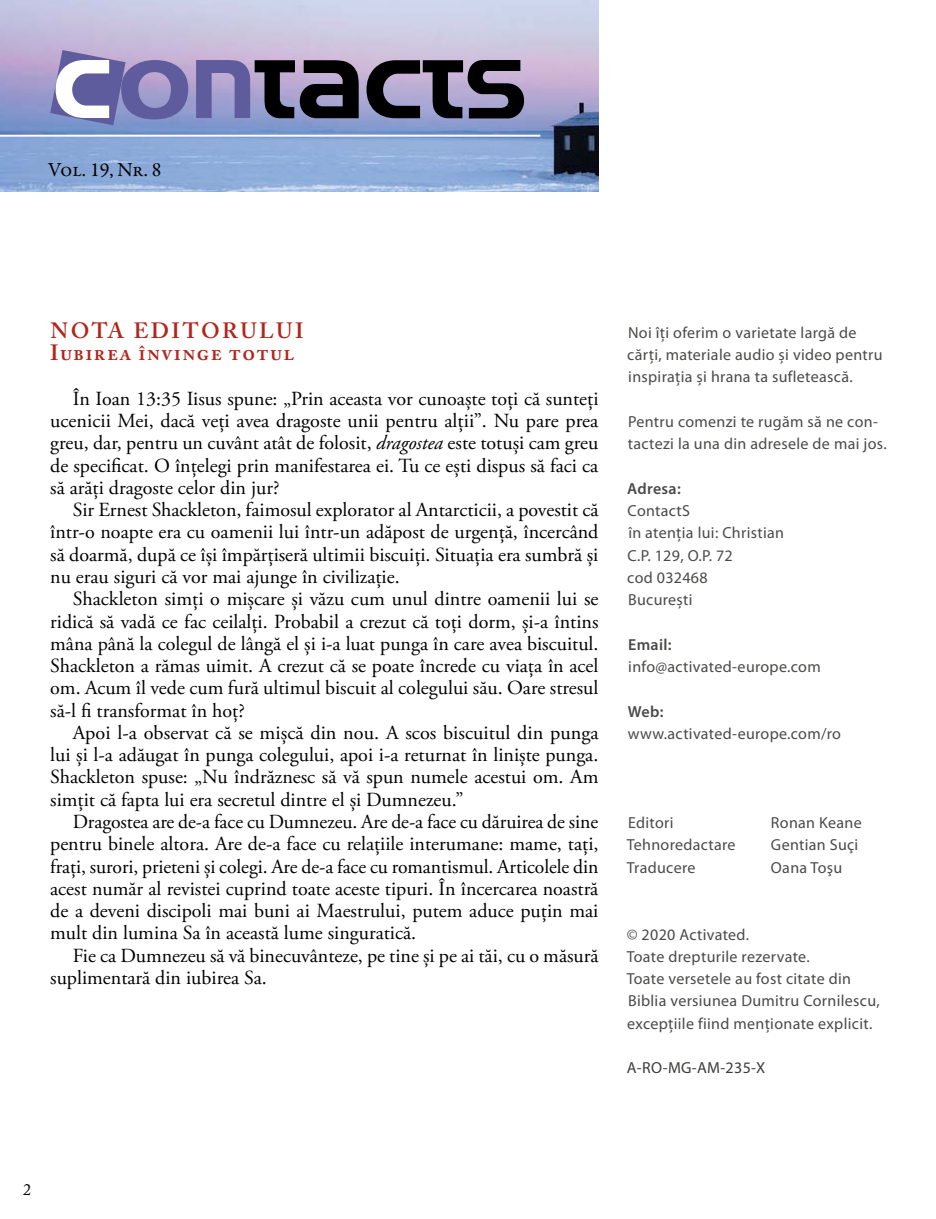
<style>
.page{position:relative;width:936px;height:1219px;background:#fff}
.page>*{position:absolute;margin:0;border:0;box-sizing:border-box;transform-origin:0 0}
.t1{font:600 22px/22.2px "Adobe Caslon Pro";letter-spacing:.07em;color:#b2251b}
.t2{font:20px/22.2px "Adobe Garamond Pro";color:#000;text-align:justify}
.t3{font:20px "Garamond Premr Pro";letter-spacing:-.01em;color:#000}
.t4{font:16px/22.2px "Myriad Pro";letter-spacing:.02em;color:#4a4a49}
.t5{font:600 16px "Myriad Pro";letter-spacing:.02em;color:#4a4a49}
.t6{font:16px "Myriad Pro";letter-spacing:.02em;color:#3c3c3b}
.t7{font:16px "Adobe Caslon Pro";color:#000}
.s1{font-style:italic}
</style>
<div class="page">
<img style="left:0;top:0;width:598px;height:192px">
<hr style="left:0;top:135px;width:540px;height:2px;background:#fff">
<svg style="left:50px;top:50px;width:474px;height:75px;background:#797597"></svg>
<p class="t3" style="left:48px;top:157px;width:115px">Vol. 19, Nr. 8</p>
<p class="t1" style="left:50px;top:319px;width:255px">NOTA EDITORULUI<br>Iubirea învinge totul</p>
<p class="t2" style="left:50px;top:388px;width:549px;text-indent:23px">În Ioan 13:35 Iisus spune: „Prin aceasta vor cunoaște toți că sunteți ucenicii Mei, dacă veți avea dragoste unii pentru alții”. Nu pare prea greu, dar, pentru un cuvânt atât de folosit, <span class="s1">dragostea</span> este totuși cam greu de specificat. O înțelegi prin manifestarea ei. Tu ce ești dispus să faci ca să arăți dragoste celor din jur?</p>
<p class="t2" style="left:50px;top:499px;width:549px;text-indent:23px">Sir Ernest Shackleton, faimosul explorator al Antarcticii, a povestit că într‑o noapte era cu oamenii lui într-un adăpost de urgență, încercând să doarmă, după ce își împărțiseră ultimii biscuiți. Situația era sumbră și nu erau siguri că vor mai ajunge în civilizație.</p>
<p class="t2" style="left:50px;top:588px;width:549px;text-indent:23px">Shackleton simți o mișcare și văzu cum unul dintre oamenii lui se ridică să vadă ce fac ceilalți. Probabil a crezut că toți dorm, și‑a întins mâna până la colegul de lângă el și i‑a luat punga în care avea biscuitul.<br>Shackleton a rămas uimit. A crezut că se poate încrede cu viața în acel om. Acum îl vede cum fură ultimul biscuit al colegului său. Oare stresul să‑l fi transformat în hoț?</p>
<p class="t2" style="left:50px;top:722px;width:550px;text-indent:23px">Apoi l‑a observat că se mișcă din nou. A scos biscuitul din punga lui și l‑a adăugat în punga colegului, apoi i‑a returnat în liniște punga.<br>Shackleton spuse: „Nu îndrăznesc să vă spun numele acestui om. Am simțit că fapta lui era secretul dintre el și Dumnezeu.”</p>
<p class="t2" style="left:50px;top:811px;width:549px;text-indent:23px">Dragostea are de‑a face cu Dumnezeu. Are de‑a face cu dăruirea de sine pentru binele altora. Are de‑a face cu relațiile interumane: mame, tați, frați, surori, prieteni și colegi. Are de‑a face cu romantismul. Articolele din acest număr al revistei cuprind toate aceste tipuri. În încercarea noastră de a deveni discipoli mai buni ai Maestrului, putem aduce puțin mai mult din lumina Sa în această lume singuratică.</p>
<p class="t2" style="left:50px;top:945px;width:549px;text-indent:23px">Fie ca Dumnezeu să vă binecuvânteze, pe tine și pe ai tăi, cu o măsură suplimentară din iubirea Sa.</p>
<p class="t4" style="left:627px;top:321px;width:257px">Noi îţi oferim o varietate largă de cărţi, materiale audio şi video pentru inspiraţia şi hrana ta sufletească.</p>
<p class="t4" style="left:628px;top:410px;width:260px">Pentru comenzi te rugăm să ne con&shy;tactezi la una din adresele de mai jos.</p>
<p class="t5" style="left:627px;top:478px;width:55px">Adresa:</p>
<p class="t4" style="left:627px;top:499px;width:158px">ContactS<br>în atenţia lui: Christian<br>C.P. 129, O.P. 72<br>cod 032468<br>Bucureşti</p>
<p class="t5" style="left:628px;top:634px;width:45px">Email:</p>
<p class="t4" style="left:628px;top:655px;width:194px">info@activated-europe.com</p>
<p class="t5" style="left:628px;top:701px;width:37px">Web:</p>
<p class="t4" style="left:628px;top:722px;width:215px">www.activated-europe.com/ro</p>
<p class="t4" style="left:628px;top:811px;width:47px">Editori</p>
<p class="t4" style="left:770px;top:811px;width:92px">Ronan Keane</p>
<p class="t4" style="left:626px;top:834px;width:110px">Tehnoredactare</p>
<p class="t4" style="left:770px;top:834px;width:89px">Gentian Suçi</p>
<p class="t4" style="left:626px;top:856px;width:70px">Traducere</p>
<p class="t4" style="left:770px;top:856px;width:73px">Oana Toşu</p>
<p class="t4" style="left:626px;top:923px;width:254px">© 2020 Activated.<br>Toate drepturile rezervate.<br>Toate versetele au fost citate din<br>Biblia versiunea Dumitru Cornilescu, excepţiile fiind menţionate explicit.</p>
<p class="t6" style="left:627px;top:1058px;width:140px">A-RO-MG-AM-235-X</p>
<p class="t7" style="left:23px;top:1180px;width:9px">2</p>
</div>
